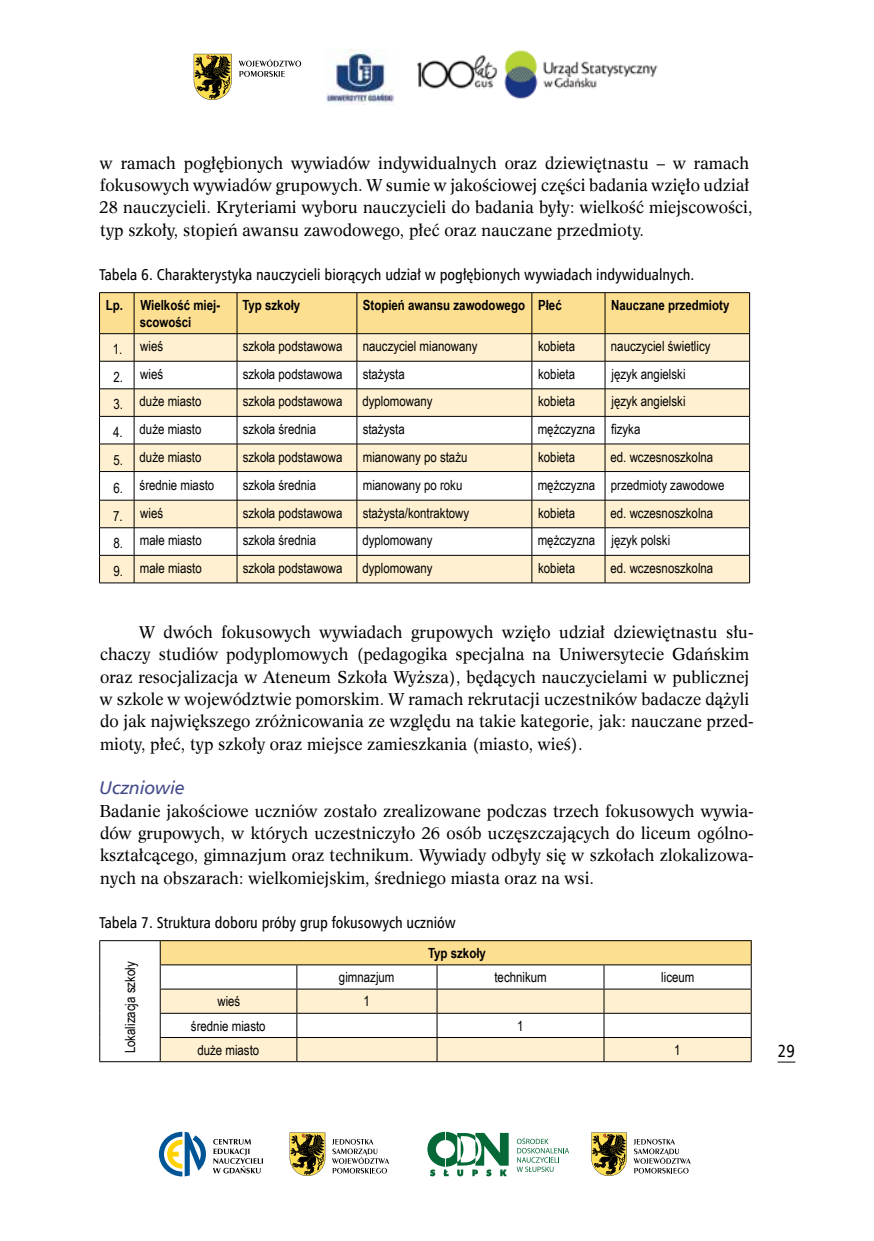
<style>
.page{position:relative;width:874px;height:1241px;background:#fff}
.page>*{position:absolute;margin:0;border:0;box-sizing:border-box;transform-origin:0 0}
.t1{font:italic 18.38px "Humnst 777 EU";color:#444b8a}
.t2{font:17.5px "Humnst 777 Cn EU";color:#000}
.t3{font:16.62px/22.4px "Dutch 809 EU";color:#000}
.t4{font:15.75px "Humnst 777 Cn EU";color:#000}
.t5{font:14px "Arial Narrow";color:#000}
.t6{font:700 14px/16.8px "Arial Narrow";color:#000;text-align:center}
</style>
<div class="page">
<svg style="left:777px;top:1061px;width:18px;height:1px"></svg>
<svg style="left:194px;top:54px;width:37px;height:46px;background:#877839"></svg>
<svg style="left:238px;top:59px;width:63px;height:18px"></svg>
<img style="left:417px;top:50px;width:240px;height:49px">
<img style="left:326px;top:50px;width:68px;height:54px">
<svg style="left:516px;top:1137px;width:52px;height:34px"></svg>
<svg style="left:427px;top:1131px;width:81px;height:45px"></svg>
<svg style="left:159px;top:1131px;width:47px;height:45px"></svg>
<svg style="left:289px;top:1132px;width:36px;height:43px;background:#88793c"></svg>
<svg style="left:332px;top:1139px;width:57px;height:34px"></svg>
<svg style="left:591px;top:1132px;width:35px;height:43px;background:#857639"></svg>
<svg style="left:633px;top:1139px;width:57px;height:34px"></svg>
<svg style="left:213px;top:1139px;width:50px;height:34px"></svg>
<svg style="left:99px;top:292px;width:651px;height:290px"></svg>
<hr style="left:99px;top:582px;width:35px;height:1px;background:#000">
<hr style="left:134px;top:582px;width:103px;height:1px;background:#000">
<hr style="left:237px;top:582px;width:120px;height:1px;background:#000">
<hr style="left:357px;top:582px;width:174px;height:1px;background:#000">
<hr style="left:531px;top:582px;width:73px;height:1px;background:#000">
<hr style="left:604px;top:582px;width:145px;height:1px;background:#000">
<hr style="left:99px;top:940px;width:61px;height:1px;background:#000">
<svg style="left:99px;top:940px;width:1px;height:121px"></svg>
<hr style="left:99px;top:1061px;width:61px;height:1px;background:#000">
<svg style="left:160px;top:940px;width:591px;height:121px"></svg>
<hr style="left:160px;top:1061px;width:137px;height:1px;background:#000">
<hr style="left:297px;top:1061px;width:140px;height:1px;background:#000">
<hr style="left:437px;top:1061px;width:166px;height:1px;background:#000">
<hr style="left:603px;top:1061px;width:148px;height:1px;background:#000">
<p class="t3" style="left:100px;top:152px;width:654px">w ramach pogłębionych wywiadów indywidualnych oraz dziewiętnastu – w ramach fokusowych wywiadów grupowych. W sumie w jakościowej części badania wzięło udział 28 nauczycieli. Kryteriami wyboru nauczycieli do badania były: wielkość miejscowości, typ szkoły, stopień awansu zawodowego, płeć oraz nauczane przedmioty.</p>
<p class="t4" style="left:99px;top:265px;width:596px">Tabela 6. Charakterystyka nauczycieli biorących udział w pogłębionych wywiadach indywidualnych.</p>
<p class="t6" style="left:106px;top:296px;width:116px">Lp. Wielkość miej&shy;scowości</p>
<p class="t6" style="left:242px;top:296px;width:59px">Typ szkoły</p>
<p class="t6" style="left:362px;top:296px;width:200px">Stopień awansu zawodowego Płeć</p>
<p class="t6" style="left:611px;top:296px;width:120px">Nauczane przedmioty</p>
<p class="t5" style="left:113px;top:336px;width:52px">1. wieś</p>
<p class="t5" style="left:243px;top:336px;width:101px">szkoła podstawowa</p>
<p class="t5" style="left:362px;top:336px;width:116px">nauczyciel mianowany</p>
<p class="t5" style="left:538px;top:336px;width:39px">kobieta</p>
<p class="t5" style="left:610px;top:336px;width:101px">nauczyciel świetlicy</p>
<p class="t5" style="left:113px;top:363px;width:51px">2. wieś</p>
<p class="t5" style="left:243px;top:363px;width:101px">szkoła podstawowa</p>
<p class="t5" style="left:362px;top:363px;width:44px">stażysta</p>
<p class="t5" style="left:538px;top:363px;width:39px">kobieta</p>
<p class="t5" style="left:611px;top:363px;width:76px">język angielski</p>
<p class="t5" style="left:113px;top:391px;width:90px">3. duże miasto</p>
<p class="t5" style="left:243px;top:391px;width:101px">szkoła podstawowa</p>
<p class="t5" style="left:362px;top:391px;width:72px">dyplomowany</p>
<p class="t5" style="left:538px;top:391px;width:39px">kobieta</p>
<p class="t5" style="left:611px;top:391px;width:76px">język angielski</p>
<p class="t5" style="left:113px;top:419px;width:90px">4. duże miasto</p>
<p class="t5" style="left:243px;top:419px;width:75px">szkoła średnia</p>
<p class="t5" style="left:362px;top:419px;width:44px">stażysta</p>
<p class="t5" style="left:537px;top:419px;width:104px">mężczyzna fizyka</p>
<p class="t5" style="left:113px;top:446px;width:89px">5. duże miasto</p>
<p class="t5" style="left:243px;top:446px;width:101px">szkoła podstawowa</p>
<p class="t5" style="left:362px;top:446px;width:106px">mianowany po stażu</p>
<p class="t5" style="left:538px;top:446px;width:39px">kobieta</p>
<p class="t5" style="left:610px;top:446px;width:104px">ed. wczesnoszkolna</p>
<p class="t5" style="left:113px;top:475px;width:102px">6. średnie miasto</p>
<p class="t5" style="left:243px;top:475px;width:75px">szkoła średnia</p>
<p class="t5" style="left:362px;top:475px;width:101px">mianowany po roku</p>
<p class="t5" style="left:537px;top:475px;width:188px">mężczyzna przedmioty zawodowe</p>
<p class="t5" style="left:113px;top:502px;width:52px">7. wieś</p>
<p class="t5" style="left:243px;top:502px;width:101px">szkoła podstawowa</p>
<p class="t5" style="left:362px;top:502px;width:108px">stażysta/kontraktowy</p>
<p class="t5" style="left:538px;top:502px;width:39px">kobieta</p>
<p class="t5" style="left:610px;top:502px;width:104px">ed. wczesnoszkolna</p>
<p class="t5" style="left:113px;top:530px;width:90px">8. małe miasto</p>
<p class="t5" style="left:243px;top:530px;width:75px">szkoła średnia</p>
<p class="t5" style="left:362px;top:530px;width:72px">dyplomowany</p>
<p class="t5" style="left:537px;top:530px;width:134px">mężczyzna język polski</p>
<p class="t5" style="left:113px;top:557px;width:90px">9. małe miasto</p>
<p class="t5" style="left:243px;top:557px;width:101px">szkoła podstawowa</p>
<p class="t5" style="left:362px;top:557px;width:72px">dyplomowany</p>
<p class="t5" style="left:538px;top:557px;width:39px">kobieta</p>
<p class="t5" style="left:610px;top:557px;width:104px">ed. wczesnoszkolna</p>
<p class="t3" style="left:100px;top:621px;width:655px;text-indent:39px">W dwóch fokusowych wywiadach grupowych wzięło udział dziewiętnastu słu&shy;chaczy studiów podyplomowych (pedagogika specjalna na Uniwersytecie Gdańskim oraz resocjalizacja w Ateneum Szkoła Wyższa), będących nauczycielami w publicznej w szkole w województwie pomorskim. W ramach rekrutacji uczestników badacze dążyli do jak największego zróżnicowania ze względu na takie kategorie, jak: nauczane przed&shy;mioty, płeć, typ szkoły oraz miejsce zamieszkania (miasto, wieś).</p>
<p class="t1" style="left:99px;top:776px;width:87px">Uczniowie</p>
<p class="t3" style="left:100px;top:800px;width:655px;text-align:justify">Badanie jakościowe uczniów zostało zrealizowane podczas trzech fokusowych wywia&shy;dów grupowych, w których uczestniczyło 26 osób uczęszczających do liceum ogólno&shy;kształcącego, gimnazjum oraz technikum. Wywiady odbyły się w szkołach zlokalizowa&shy;nych na obszarach: wielkomiejskim, średniego miasta oraz na wsi.</p>
<p class="t4" style="left:99px;top:912px;width:358px">Tabela 7. Struktura doboru próby grup fokusowych uczniów</p>
<p class="t5" style="left:120px;top:1053px;width:93px;rotate:-90deg">Lokalizacja szkoły</p>
<p class="t6" style="left:428px;top:943px;width:59px">Typ szkoły</p>
<p class="t5" style="left:339px;top:966px;width:57px">gimnazjum</p>
<p class="t5" style="left:494px;top:966px;width:54px">technikum</p>
<p class="t5" style="left:661px;top:966px;width:35px">liceum</p>
<p class="t5" style="left:217px;top:990px;width:24px">wieś</p>
<p class="t5" style="left:363px;top:990px;width:8px">1</p>
<p class="t5" style="left:191px;top:1015px;width:76px">średnie miasto</p>
<p class="t5" style="left:517px;top:1015px;width:8px">1</p>
<p class="t5" style="left:197px;top:1039px;width:63px">duże miasto</p>
<p class="t5" style="left:674px;top:1039px;width:8px">1</p>
<p class="t2" style="left:777px;top:1039px;width:19px">29</p>
</div>
